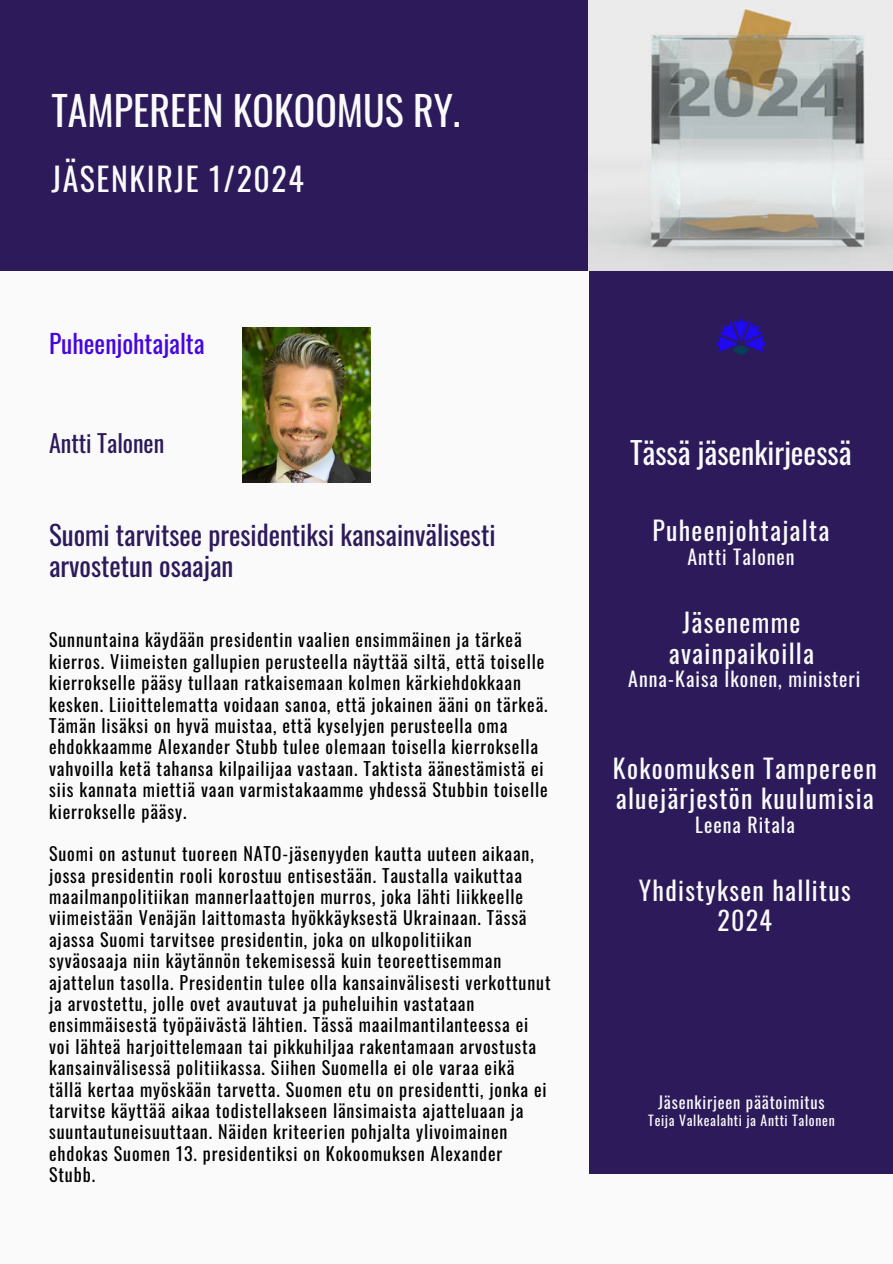
<style>
.page{position:relative;width:893px;height:1264px;background:#fff}
.page>*{position:absolute;margin:0;border:0;box-sizing:border-box;transform-origin:0 0}
.t1{font:39.9px "Oswald";color:#fafafa}
.t2{font:31.8px "Oswald";letter-spacing:.05em;color:#fafafa}
.t3{font:30.15px "Oswald";color:#fafafa}
.t4{font:27px/31.5px "Oswald";color:#2d1a5b}
.t5{font:25.8px/30.3px "Oswald";letter-spacing:.05em;color:#fafafa;text-align:center}
.t6{font:25.5px "Oswald";color:#4506df}
.t7{font:24px "Oswald";color:#2d1a5b}
.t8{font:19.8px "Oswald";letter-spacing:.05em;color:#fafafa}
.t9{font:18px/21.3px "Oswald";letter-spacing:.05em;color:#000}
.t10{font:16.5px "Oswald";letter-spacing:.05em;color:#fafafa}
.t11{font:13.65px "Oswald";letter-spacing:.05em;color:#fafafa}
</style>
<div class="page">
<div style="left:0;top:0;width:892px;height:1263px;background:#fafafa"></div>
<div style="left:589px;top:271px;width:303px;height:902px;background:#2d1a5b"></div>
<div style="left:0;top:0;width:589px;height:271px;background:#2d1a5b"></div>
<img style="left:242px;top:328px;width:128px;height:154px">
<img style="left:716px;top:318px;width:50px;height:37px">
<img style="left:589px;top:0;width:303px;height:271px">
<h3 class="t1" style="left:51px;top:79px;width:410px">TAMPEREEN KOKOOMUS RY.</h3>
<h4 class="t2" style="left:51px;top:154px;width:254px">JÄSENKIRJE 1/2024</h4>
<h2 class="t6" style="left:49px;top:323px;width:157px">Puheenjohtajalta</h2>
<p class="t7" style="left:49px;top:424px;width:117px">Antti Talonen</p>
<h1 class="t4" style="left:49px;top:517px;width:448px">Suomi tarvitsee presidentiksi kansainvälisesti arvostetun osaajan</h1>
<h4 class="t9" style="left:49px;top:628px;width:500px">Sunnuntaina käydään presidentin vaalien ensimmäinen ja tärkeä kierros. Viimeisten gallupien perusteella näyttää siltä, että toiselle kierrokselle pääsy tullaan ratkaisemaan kolmen kärkiehdokkaan kesken. Liioittelematta voidaan sanoa, että jokainen ääni on tärkeä.<br>Tämän lisäksi on hyvä muistaa, että kyselyjen perusteella oma ehdokkaamme Alexander Stubb tulee olemaan toisella kierroksella vahvoilla ketä tahansa kilpailijaa vastaan. Taktista äänestämistä ei siis kannata miettiä vaan varmistakaamme yhdessä Stubbin toiselle kierrokselle pääsy.</h4>
<p class="t9" style="left:49px;top:842px;width:503px">Suomi on astunut tuoreen NATO-jäsenyyden kautta uuteen aikaan, jossa presidentin rooli korostuu entisestään. Taustalla vaikuttaa maailmanpolitiikan mannerlaattojen murros, joka lähti liikkeelle viimeistään Venäjän laittomasta hyökkäyksestä Ukrainaan. Tässä ajassa Suomi tarvitsee presidentin, joka on ulkopolitiikan syväosaaja niin käytännön tekemisessä kuin teoreettisemman ajattelun tasolla. Presidentin tulee olla kansainvälisesti verkottunut ja arvostettu, jolle ovet avautuvat ja puheluihin vastataan ensimmäisestä työpäivästä lähtien. Tässä maailmantilanteessa ei voi lähteä harjoittelemaan tai pikkuhiljaa rakentamaan arvostusta kansainvälisessä politiikassa. Siihen Suomella ei ole varaa eikä tällä kertaa myöskään tarvetta. Suomen etu on presidentti, jonka ei tarvitse käyttää aikaa todistellakseen länsimaista ajatteluaan ja suuntautuneisuuttaan. Näiden kriteerien pohjalta ylivoimainen ehdokas Suomen 13. presidentiksi on Kokoomuksen Alexander Stubb.</p>
<h6 class="t3" style="left:630px;top:429px;width:223px">Tässä jäsenkirjeessä</h6>
<h4 class="t5" style="left:652px;top:514px;width:178px">Puheenjohtajalta</h4>
<h4 class="t8" style="left:687px;top:541px;width:109px">Antti Talonen</h4>
<h4 class="t5" style="left:668px;top:606px;width:147px">Jäsenemme avainpaikoilla</h4>
<h4 class="t8" style="left:628px;top:663px;width:234px">Anna-Kaisa Ikonen, ministeri</h4>
<h4 class="t5" style="left:613px;top:751px;width:265px;text-align:left">Kokoomuksen Tampereen aluejärjestön kuulumisia</h4>
<h4 class="t8" style="left:695px;top:809px;width:101px">Leena Ritala</h4>
<h5 class="t5" style="left:638px;top:873px;width:213px">Yhdistyksen hallitus<br>2024</h5>
<h6 class="t10" style="left:658px;top:1089px;width:168px">Jäsenkirjeen päätoimitus</h6>
<h6 class="t11" style="left:648px;top:1109px;width:188px">Teija Valkealahti ja Antti Talonen</h6>
</div>
